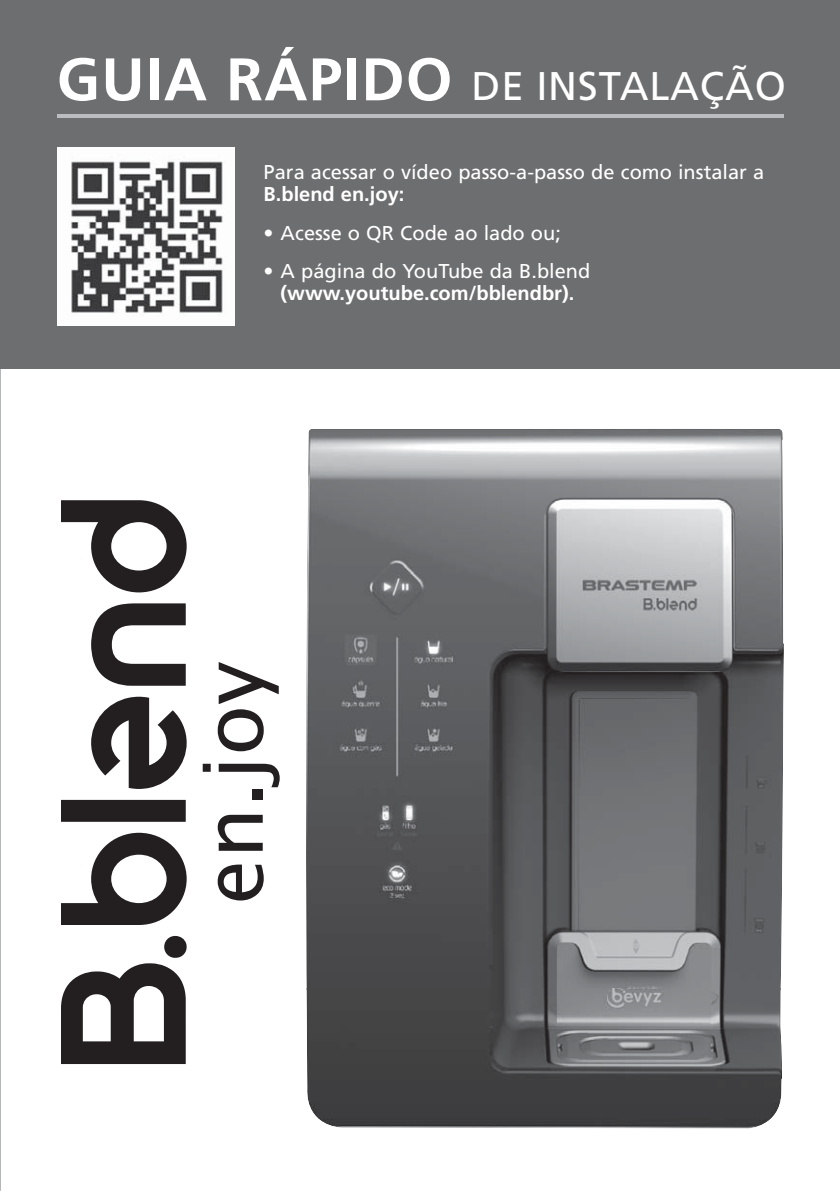
<style>
.page{position:relative;width:840px;height:1191px;background:#fff}
.page>*{position:absolute;margin:0;border:0;box-sizing:border-box;transform-origin:0 0}
.t1{font:83px "Lucida Sans";color:#231f20}
.t2{font:40px "Frutiger";letter-spacing:.02em;color:#fff}
.t3{font:20px "Frutiger";color:#fff}
.t4{font:700 20px/22px "Frutiger";color:#fff;text-align:center}
.s1{font-weight:700;font-size:60px}
.s2{font-weight:300}
.s3{font-weight:400}
</style>
<div class="page">
<div style="left:0;top:0;width:839px;height:369px;background:#6d6e70"></div>
<svg style="left:61px;top:500px;width:126px;height:564px"></svg>
<hr style="left:57px;top:115px;width:726px;height:3px;background:#bbbdc0">
<img style="left:306px;top:429px;width:477px;height:699px">
<img style="left:58px;top:147px;width:176px;height:178px">
<h2 class="t2" style="left:57px;top:70px;width:730px"><span class="s1">GUIA RÁPIDO</span> DE INSTALAÇÃO</h2>
<p class="t3" style="left:263px;top:164px;width:502px">Para acessar o vídeo passo-a-passo de como instalar a</p>
<p class="t4" style="left:263px;top:185px;width:142px">B.blend en.joy:</p>
<p class="t3" style="left:263px;top:224px;width:299px"><span class="s2">•</span> Acesse o QR Code ao lado ou;</p>
<p class="t4" style="left:263px;top:261px;width:328px"><span class="s2">•</span> <span class="s3">A página do YouTube da B.blend </span>(www.youtube.com/bblendbr).</p>
<h1 class="t1" style="left:182px;top:905px;width:245px;rotate:-90deg">en.joy</h1>
</div>
